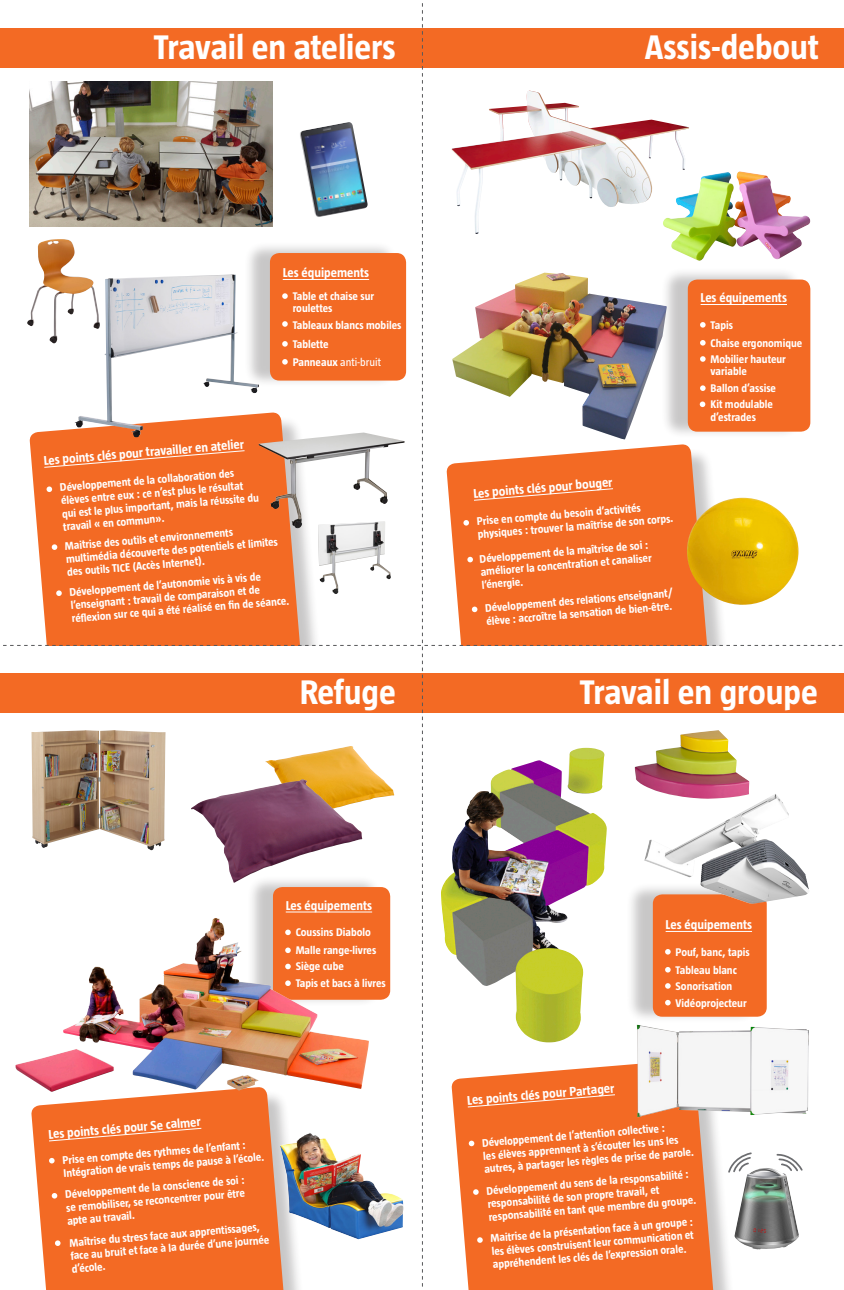
<style>
.page{position:relative;width:844px;height:1290px;background:#fff}
.page>*{position:absolute;margin:0;border:0;box-sizing:border-box;transform-origin:0 0}
.t1{font:700 35px "Taz";color:#fff}
.t2{font:700 13.12px "Taz";color:#fff}
.t3{font:700 11.38px/13.1px "Taz";color:#fff}
.t4{font:11.38px "Taz";color:#fff}
.s1{font-weight:700}
</style>
<div class="page">
<img style="left:0;top:3px;width:842px;height:1287px">
<p class="t1" style="left:154px;top:28px;width:243px">Travail en ateliers</p>
<p class="t1" style="left:644px;top:28px;width:175px">Assis-debout</p>
<p class="t2" style="left:43px;top:454px;width:202px;rotate:-5deg">Les points clés pour travailler en atelier</p>
<p class="t2" style="left:283px;top:265px;width:88px">Les équipements</p>
<p class="t3" style="left:292px;top:290px;width:83px;line-height:12.2px">Table et chaise sur roulettes</p>
<p class="t3" style="left:292px;top:319px;width:110px">Tableaux blancs mobiles</p>
<p class="t3" style="left:292px;top:337px;width:37px">Tablette</p>
<p class="t4" style="left:292px;top:356px;width:90px"><span class="s1">Panneaux</span> anti-bruit</p>
<p class="t3" style="left:59px;top:481px;width:199px;rotate:-5deg">Développement de la collaboration des élèves entre eux : ce n’est plus le résultat qui est le plus important, mais la réussite du travail « en commun».</p>
<p class="t3" style="left:64px;top:540px;width:170px;rotate:-5deg">Maitrise des outils et environnements</p>
<p class="t3" style="left:65px;top:553px;width:214px;rotate:-5deg">multimédia découverte des potentiels et limites</p>
<p class="t3" style="left:67px;top:566px;width:140px;rotate:-5deg">des outils TICE (Accès Internet).</p>
<p class="t3" style="left:69px;top:586px;width:219px;rotate:-5deg">Développement de l’autonomie vis à vis de l’enseignant : travail de comparaison et de<br>réfl exion sur ce qui a été réalisé en fi n de séance.</p>
<p class="t2" style="left:472px;top:486px;width:141px;rotate:-5deg">Les points clés pour bouger</p>
<p class="t3" style="left:476px;top:515px;width:197px;rotate:-5deg">Prise en compte du besoin d’activités physiques : trouver la maîtrise de son corps.</p>
<p class="t3" style="left:479px;top:552px;width:173px;rotate:-5deg">Développement de la maîtrise de soi : améliorer la concentration et canaliser</p>
<p class="t3" style="left:481px;top:578px;width:43px;rotate:-5deg">l’énergie.</p>
<p class="t3" style="left:484px;top:602px;width:189px;rotate:-5deg">Développement des relations enseignant/ élève : accroître la sensation de bien-être.</p>
<p class="t2" style="left:700px;top:290px;width:88px">Les équipements</p>
<p class="t3" style="left:710px;top:318px;width:24px">Tapis</p>
<p class="t3" style="left:710px;top:336px;width:93px">Chaise ergonomique</p>
<p class="t3" style="left:710px;top:353px;width:77px;line-height:12.2px">Mobilier hauteur variable</p>
<p class="t3" style="left:710px;top:382px;width:67px">Ballon d’assise</p>
<p class="t3" style="left:710px;top:398px;width:64px;line-height:12.2px">Kit modulable d’estrades</p>
<p class="t1" style="left:300px;top:673px;width:98px">Refuge</p>
<p class="t1" style="left:579px;top:673px;width:239px">Travail en groupe</p>
<p class="t2" style="left:286px;top:898px;width:88px">Les équipements</p>
<p class="t3" style="left:295px;top:926px;width:77px">Coussins Diabolo</p>
<p class="t3" style="left:295px;top:944px;width:82px">Malle range-livres</p>
<p class="t3" style="left:295px;top:960px;width:50px">Siège cube</p>
<p class="t3" style="left:295px;top:976px;width:92px">Tapis et bacs à livres</p>
<p class="t2" style="left:466px;top:1093px;width:149px;rotate:-5deg">Les points clés pour Partager</p>
<p class="t2" style="left:665px;top:917px;width:88px">Les équipements</p>
<p class="t3" style="left:675px;top:945px;width:76px">Pouf, banc, tapis</p>
<p class="t3" style="left:675px;top:963px;width:63px">Tableau blanc</p>
<p class="t3" style="left:675px;top:979px;width:58px">Sonorisation</p>
<p class="t3" style="left:675px;top:996px;width:73px">Vidéoprojecteur</p>
<p class="t2" style="left:48px;top:1127px;width:154px;rotate:-5deg">Les points clés pour Se calmer</p>
<p class="t3" style="left:481px;top:1136px;width:185px;rotate:-5deg">Développement de l’attention collective :</p>
<p class="t3" style="left:482px;top:1150px;width:212px;rotate:-5deg">les élèves apprennent à s’écouter les uns les autres, à partager les règles de prise de parole.</p>
<p class="t3" style="left:62px;top:1154px;width:185px;rotate:-5deg">Prise en compte des rythmes de l’enfant :</p>
<p class="t3" style="left:63px;top:1167px;width:203px;rotate:-5deg">Intégration de vrais temps de pause à l’école.</p>
<p class="t3" style="left:486px;top:1185px;width:204px;rotate:-5deg">Développement du sens de la responsabilité : responsabilité de son propre travail, et</p>
<p class="t3" style="left:65px;top:1188px;width:181px;text-align:justify;rotate:-5deg">Développement de la conscience de soi : se remobiliser, se reconcentrer pour être apte au travail.</p>
<p class="t3" style="left:488px;top:1211px;width:209px;rotate:-5deg">responsabilité en tant que membre du groupe.</p>
<p class="t3" style="left:69px;top:1236px;width:201px;rotate:-5deg">Maîtrise du stress face aux apprentissages, face au bruit et face à la durée d’une journée d’école.</p>
<p class="t3" style="left:490px;top:1232px;width:205px;text-align:justify;rotate:-5deg">Maitrise de la présentation face à un groupe : les élèves construisent leur communication et appréhendent les clés de l’expression orale.</p>
</div>
